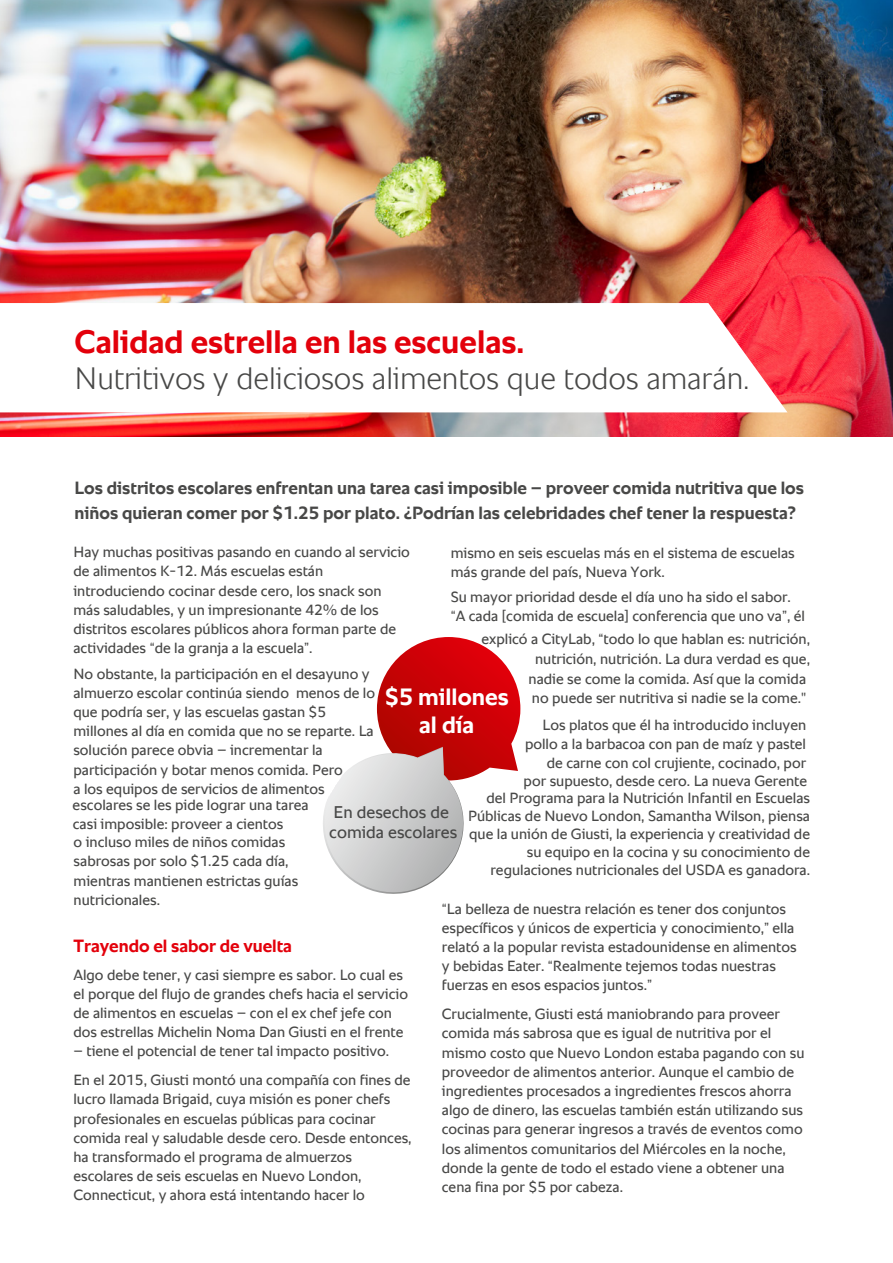
<style>
.page{position:relative;width:893px;height:1263px;background:#fff}
.page>*{position:absolute;margin:0;border:0;box-sizing:border-box;transform-origin:0 0}
.t1{font:700 33px "RATIONAL Sans TT";color:#e3000b}
.t2{font:300 31.5px "RATIONAL Sans TT";letter-spacing:-.005em;color:#484847}
.t3{font:700 24px/28.8px "RATIONAL Sans TT";color:#fff;text-align:center}
.t4{font:700 18px/24.6px "RATIONAL Sans TT";color:#484847}
.t5{font:700 18px "RATIONAL Sans TT";color:#e3000b}
.t6{font:17.25px/20.7px "RATIONAL Sans TT";color:#484847}
.t7{font:15px/19.2px "RATIONAL Sans TT";color:#484847}
</style>
<div class="page">
<svg style="left:323px;top:637px;width:197px;height:257px"></svg>
<img style="left:0;top:0;width:893px;height:437px">
<svg style="left:0;top:303px;width:787px;height:109px"></svg>
<h1 class="t1" style="left:75px;top:318px;width:451px">Calidad estrella en las escuelas.</h1>
<h2 class="t2" style="left:75px;top:356px;width:676px">Nutritivos y deliciosos alimentos que todos amarán.</h2>
<p class="t4" style="left:75px;top:476px;width:731px">Los distritos escolares enfrentan una tarea casi imposible – proveer comida nutritiva que los niños quieran comer por $1.25 por plato. ¿Podrían las celebridades chef tener la respuesta?</p>
<p class="t7" style="left:73px;top:543px;width:338px">Hay muchas positivas pasando en cuando al servicio de alimentos K-12. Más escuelas están introduciendo cocinar desde cero, los snack son más saludables, y un impresionante 42% de los distritos escolares públicos ahora forman parte de actividades “de la granja a la escuela”.</p>
<p class="t7" style="left:451px;top:543px;width:345px">mismo en seis escuelas más en el sistema de escuelas más grande del país, Nueva York.</p>
<p class="t7" style="left:451px;top:587px;width:356px">Su mayor prioridad desde el día uno ha sido el sabor. “A cada [comida de escuela] conferencia que uno va”, él</p>
<p class="t7" style="left:481px;top:630px;width:330px;text-align:right">explicó a CityLab, “todo lo que hablan es: nutrición, nutrición, nutrición. La dura verdad es que,</p>
<p class="t7" style="left:73px;top:664px;width:303px">No obstante, la participación en el desayuno y almuerzo escolar continúa siendo menos de lo que podría ser, y las escuelas gastan $5 millones al día en comida que no se reparte. La solución parece obvia – incrementar la participación y botar menos comida. Pero<br>a los equipos de servicios de alimentos</p>
<p class="t7" style="left:73px;top:796px;width:237px">escolares se les pide lograr una tarea casi imposible: proveer a cientos</p>
<p class="t7" style="left:529px;top:669px;width:279px">nadie se come la comida. Así que la comida no puede ser nutritiva si nadie se la come."</p>
<p class="t7" style="left:525px;top:715px;width:283px;text-align:right">Los platos que él ha introducido incluyen pollo a la barbacoa con pan de maíz y pastel de carne con col crujiente, cocinado, por</p>
<h3 class="t3" style="left:385px;top:682px;width:125px">$5 millones al día</h3>
<p class="t7" style="left:468px;top:772px;width:343px;line-height:18px;text-align:right">por supuesto, desde cero. La nueva Gerente<br>del Programa para la Nutrición Infantil en Escuelas Públicas de Nuevo London, Samantha Wilson, piensa que la unión de Giusti, la experiencia y creatividad de su equipo en la cocina y su conocimiento de regulaciones nutricionales del USDA es ganadora.</p>
<p class="t6" style="left:329px;top:802px;width:129px">En desechos de comida escolares</p>
<p class="t7" style="left:74px;top:832px;width:226px">o incluso miles de niños comidas sabrosas por solo $1.25 cada día, mientras mantienen estrictas guías nutricionales.</p>
<p class="t5" style="left:74px;top:933px;width:220px">Trayendo el sabor de vuelta</p>
<p class="t7" style="left:73px;top:965px;width:336px">Algo debe tener, y casi siempre es sabor. Lo cual es el porque del flujo de grandes chefs hacia el servicio de alimentos en escuelas – con el ex chef jefe con dos estrellas Michelin Noma Dan Giusti en el frente</p>
<p class="t7" style="left:73px;top:1037px;width:339px;line-height:28.8px">– tiene el potencial de tener tal impacto positivo.<br>En el 2015, Giusti montó una compañía con fines de</p>
<p class="t7" style="left:73px;top:1090px;width:340px">lucro llamada Brigaid, cuya misión es poner chefs profesionales en escuelas públicas para cocinar comida real y saludable desde cero. Desde entonces, ha transformado el programa de almuerzos escolares de seis escuelas en Nuevo London, Connecticut, y ahora está intentando hacer lo</p>
<p class="t7" style="left:442px;top:899px;width:356px">“La belleza de nuestra relación es tener dos conjuntos específicos y únicos de experticia y conocimiento,” ella relató a la popular revista estadounidense en alimentos y bebidas Eater. “Realmente tejemos todas nuestras fuerzas en esos espacios juntos.”</p>
<p class="t7" style="left:442px;top:1004px;width:364px">Crucialmente, Giusti está maniobrando para proveer comida más sabrosa que es igual de nutritiva por el mismo costo que Nuevo London estaba pagando con su proveedor de alimentos anterior. Aunque el cambio de ingredientes procesados a ingredientes frescos ahorra algo de dinero, las escuelas también están utilizando sus cocinas para generar ingresos a través de eventos como los alimentos comunitarios del Miércoles en la noche, donde la gente de todo el estado viene a obtener una cena fina por $5 por cabeza.</p>
</div>
